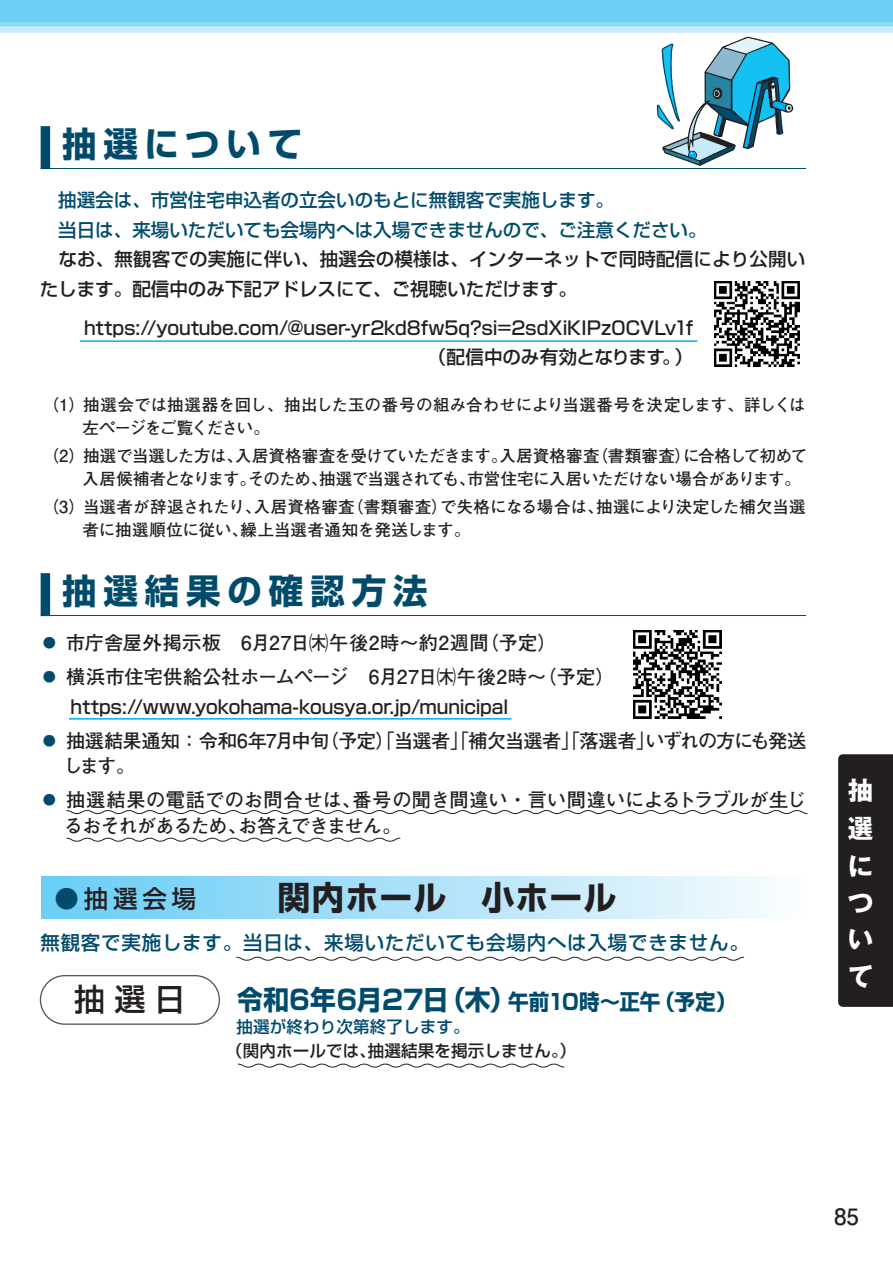
<style>
.page{position:relative;width:893px;height:1263px;background:#fff}
.page>*{position:absolute;margin:0;border:0;box-sizing:border-box;transform-origin:0 0}
.t1{font:700 34.5px "Shin Go Pr 5";letter-spacing:.2em;color:#004b6c}
.t2{font:700 33px "Shin Go Pr 5";letter-spacing:.03em;color:#231f20}
.t3{font:500 31.05px "Shin Go Pr 5";color:#231f20}
.t4{font:700 27px "Shin Go Pr 5";color:#004b6c;scale:.95 1}
.t5{font:700 25.5px/37.2px "Gothic MB101 Pro";color:#fff;text-align:justify}
.t6{font:500 24.45px "Shin Go Pr 5";color:#231f20}
.t7{font:700 22.5px "Futo Go B101 Pr 6 N";color:#231f20}
.t8{font:500 19.5px "Shin Go Pr 5";letter-spacing:.04em;color:#004b6c}
.t9{font:700 19.2px/25.5px "Futo Go B101 Pr 6";letter-spacing:-.015em;color:#231f20}
.t10{font:700 19.2px/25.5px "Futo Go B101 Pr 6";letter-spacing:-.035em;color:#231f20}
.t11{font:700 19.2px "Futo Go B101 Pr 6";letter-spacing:.02em;color:#231f20}
.t12{font:500 18.6px/29.7px "Shin Go Pr 5";color:#231f20;text-align:right}
.t13{font:500 18.6px "Shin Go Pr 5";color:#004b6c}
.t14{font:700 16.5px/23.4px "Futo Go B101 Pr 6";letter-spacing:-.015em;color:#231f20}
.t15{font:700 16.5px/23.4px "Futo Go B101 Pr 6";letter-spacing:-.035em;color:#231f20}
.t16{font:500 16.5px/24.3px "Shin Go Pr 5";letter-spacing:.01em;color:#231f20}
.s1{color:#004b6c}
.s2{font-size:21.6px}
</style>
<div class="page">
<hr style="left:41px;top:168px;width:765px;height:1px;background:#004b6c">
<div style="left:41px;top:127px;width:9px;height:42px;background:#004b6c"></div>
<hr style="left:41px;top:615px;width:765px;height:1px;background:#004b6c">
<div style="left:41px;top:574px;width:9px;height:42px;background:#004b6c"></div>
<div style="left:41px;top:876px;width:767px;height:43px;background:linear-gradient(to right,#66cbf5,#fafbfd)"></div>
<div style="left:40px;top:975px;width:180px;height:50px;border:1px solid #57585a;border-radius:24px"></div>
<svg style="left:656px;top:78px;width:137px;height:88px"></svg>
<svg style="left:664px;top:72px;width:126px;height:6px"></svg>
<svg style="left:663px;top:67px;width:127px;height:5px"></svg>
<svg style="left:0;top:0;width:893px;height:67px"></svg>
<svg style="left:66px;top:810px;width:742px;height:4px"></svg>
<svg style="left:66px;top:837px;width:335px;height:5px"></svg>
<svg style="left:236px;top:956px;width:509px;height:5px"></svg>
<svg style="left:237px;top:1063px;width:328px;height:5px"></svg>
<hr style="left:80px;top:340px;width:617px;height:2px;background:#00aeef">
<hr style="left:69px;top:718px;width:443px;height:2px;background:#00aeef">
<div style="left:838px;top:754px;width:55px;height:253px;background:#231f20"></div>
<img style="left:634px;top:631px;width:87px;height:87px">
<img style="left:715px;top:282px;width:85px;height:85px">
<p class="t1" style="left:62px;top:116px;width:242px">抽選について</p>
<p class="t13" style="left:40px;top:184px;width:576px">　抽選会は、市営住宅申込者の立会いのもとに無観客で実施します。</p>
<p class="t13" style="left:40px;top:214px;width:668px">　当日は、来場いただいても会場内へは入場できませんので、ご注意ください。</p>
<p class="t12" style="left:58px;top:243px;width:748px">なお、無観客での実施に伴い、抽選会の模様は、インターネットで同時配信により公開い</p>
<p class="t12" style="left:40px;top:272px;width:539px">たします。配信中のみ下記アドレスにて、ご視聴いただけます。</p>
<p class="t12" style="left:84px;top:311px;width:610px">https://youtube.com/@user-yr2kd8fw5q?si=2sdXiKIPz0CVLv1f（配信中のみ有効となります。）</p>
<p class="t14" style="left:83px;top:392px;width:725px;text-indent:-40px">（1）抽選会では抽選器を回し、抽出した玉の番号の組み合わせにより当選番号を決定します、詳しくは左ページをご覧ください。</p>
<p class="t15" style="left:83px;top:443px;width:726px;text-indent:-40px">（2）抽選で当選した方は、入居資格審査を受けていただきます。入居資格審査（書類審査）に合格して初めて入居候補者となります。そのため、抽選で当選されても、市営住宅に入居いただけない場合があります。</p>
<p class="t14" style="left:83px;top:494px;width:724px;text-indent:-40px">（3）当選者が辞退されたり、入居資格審査（書類審査）で失格になる場合は、抽選により決定した補欠当選者に抽選順位に従い、繰上当選者通知を発送します。</p>
<p class="t1" style="left:62px;top:563px;width:367px">抽選結果の確認方法</p>
<p class="t11" style="left:40px;top:627px;width:519px"><span class="s1">●</span> 市庁舎屋外掲示板　6月27日㈭午後2時～約2週間（予定）</p>
<p class="t9" style="left:40px;top:663px;width:577px"><span class="s1">●</span> 横浜市住宅供給公社ホームページ　6月27日㈭午後2時～（予定）</p>
<p class="t12" style="left:40px;top:690px;width:470px">　 https://www.yokohama-kousya.or.jp/municipal</p>
<p class="t10" style="left:64px;top:727px;width:744px;text-indent:-24px"><span class="s1">●</span> 抽選結果通知：令和6年7月中旬（予定）「当選者」「補欠当選者」「落選者」いずれの方にも発送します。</p>
<p class="t9" style="left:64px;top:786px;width:744px;text-indent:-24px"><span class="s1">●</span> 抽選結果の電話でのお問合せは、番号の聞き間違い・言い間違いによるトラブルが生じるおそれがあるため、お答えできません。</p>
<p class="t6" style="left:55px;top:878px;width:143px"><span class="s1">●</span>抽選会場</p>
<p class="t2" style="left:278px;top:871px;width:340px">関内ホール　小ホール</p>
<p class="t8" style="left:40px;top:927px;width:710px">無観客で実施します。当日は、来場いただいても会場内へは入場できません。</p>
<p class="t3" style="left:74px;top:974px;width:113px">抽選日</p>
<p class="t4" style="left:237px;top:978px;width:527px">令和6年6月27日（木）<span class="s2">午前10時～正午（予定）</span></p>
<p class="t16" style="left:226px;top:1013px;width:351px;text-indent:10px"><span class="s1">抽選が終わり次第終了します。<br></span>（関内ホールでは、抽選結果を掲示しません。）</p>
<p class="t5" style="left:848px;top:769px;width:27px">抽選について</p>
<p class="t7" style="left:834px;top:1198px;width:27px">85</p>
</div>
